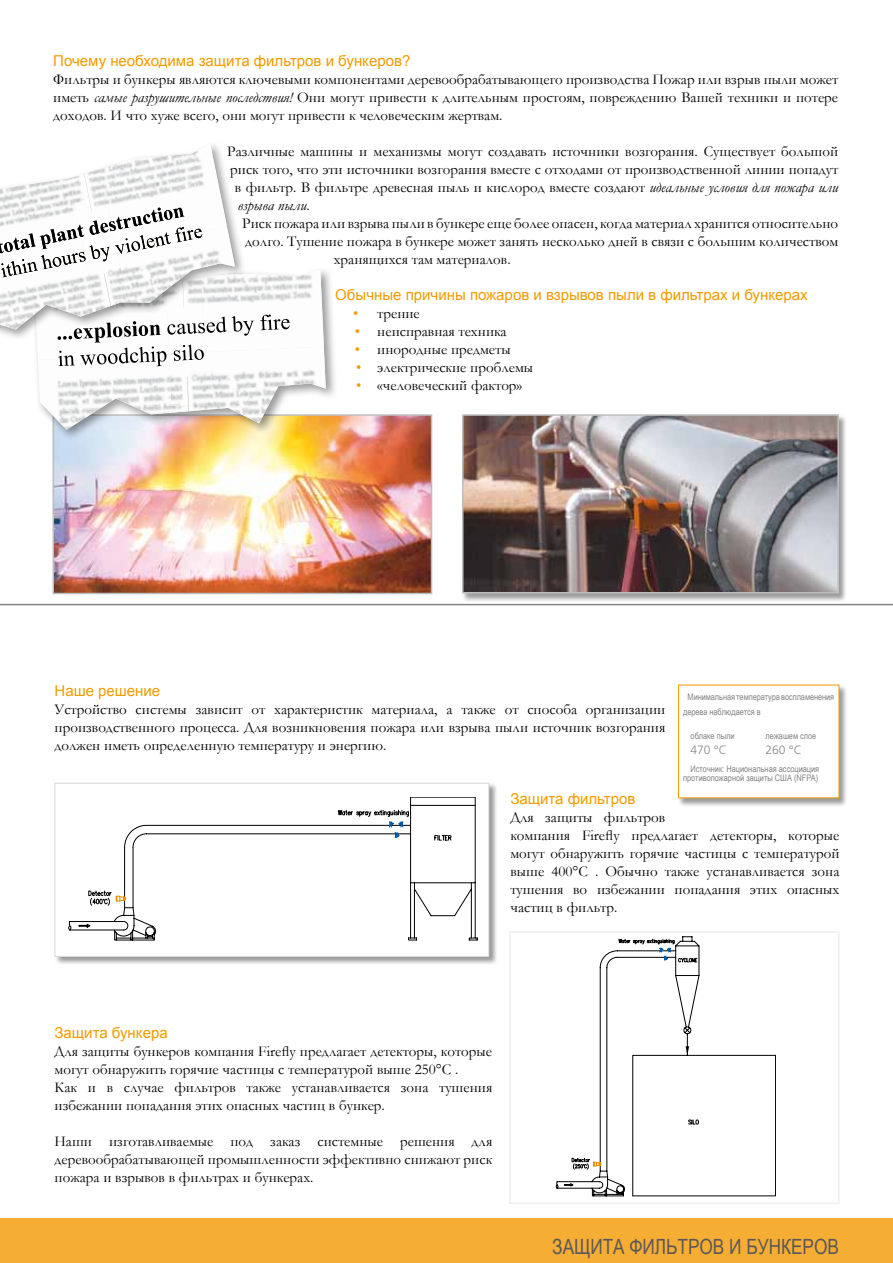
<style>
.page{position:relative;width:893px;height:1263px;background:#fff}
.page>*{position:absolute;margin:0;border:0;box-sizing:border-box;transform-origin:0 0}
.t1{font:21px "Arial Narrow";color:#58585a}
.t2{font:15px/18px "Garamond";color:#000;text-align:justify}
.t3{font:15px "Arial";color:#f49b00}
.t4{font:italic 15px "Garamond";color:#000}
.t5{font:300 12px "Frutiger";color:#838486}
.t6{font:9px/15px "Arial Narrow";color:#838486}
.s1{font-style:italic}
.s2{font-style:normal}
.s3{color:#f49b00}
</style>
<div class="page">
<hr style="left:0;top:604px;width:893px;height:1px;background:#838486">
<div style="left:462px;top:414px;width:386px;height:188px;background:#000;opacity:.4"></div>
<img style="left:465px;top:417px;width:371px;height:173px">
<div style="left:462px;top:414px;width:377px;height:179px;border:2px solid #bfbebe"></div>
<img style="left:55px;top:417px;width:374px;height:174px">
<div style="left:52px;top:414px;width:380px;height:180px;border:2px solid #bfbebe"></div>
<div style="left:30px;top:265px;width:308px;height:175px;background:#000;opacity:.4"></div>
<svg style="left:34px;top:269px;width:292px;height:161px"></svg>
<img style="left:49px;top:411px;width:123px;height:19px">
<img style="left:207px;top:405px;width:63px;height:18px">
<img style="left:171px;top:407px;width:36px;height:6px">
<img style="left:38px;top:366px;width:133px;height:45px">
<img style="left:254px;top:269px;width:70px;height:78px">
<img style="left:207px;top:347px;width:119px;height:58px">
<img style="left:171px;top:406px;width:36px;height:1px">
<img style="left:169px;top:366px;width:38px;height:40px">
<img style="left:187px;top:377px;width:2px;height:28px">
<svg style="left:260px;top:314px;width:30px;height:16px"></svg>
<svg style="left:0;top:144px;width:254px;height:222px"></svg>
<img style="left:104px;top:273px;width:5px;height:26px">
<img style="left:84px;top:174px;width:8px;height:38px">
<div style="left:0;top:1219px;width:893px;height:44px;background:#f6ad33"></div>
<div style="left:54px;top:782px;width:444px;height:183px;background:#000;opacity:.4"></div>
<div style="left:55px;top:783px;width:434px;height:173px;background:#fff"></div>
<svg style="left:68px;top:797px;width:409px;height:143px"></svg>
<div style="left:55px;top:783px;width:434px;height:174px;border:1px solid #d9d7d5"></div>
<svg style="left:572px;top:938px;width:204px;height:258px"></svg>
<div style="left:509px;top:931px;width:330px;height:273px;border:2px solid #f0efee"></div>
<div style="left:678px;top:684px;width:170px;height:123px;background:#000;opacity:.4"></div>
<div style="left:678px;top:685px;width:161px;height:113px;background:#fff"></div>
<p class="t3" style="left:53px;top:51px;width:359px">Почему необходима защита фильтров и бункеров?</p>
<p class="t2" style="left:53px;top:70px;width:786px">Фильтры и бункеры являются ключевыми компонентами деревообрабатывающего производства Пожар или взрыв пыли может иметь <span class="s1">самые разрушительные последствия!</span> Они могут привести к длительным простоям, повреждению Вашей техники и потере доходов. И что хуже всего, они могут привести к человеческим жертвам.</p>
<p class="t2" style="left:227px;top:142px;width:612px">Различные машины и механизмы могут создавать источники возгорания. Существует большой</p>
<p class="t2" style="left:230px;top:160px;width:609px">риск того, что эти источники возгорания вместе с отходами от производственной линии попадут</p>
<p class="t2" style="left:235px;top:178px;width:605px">в фильтр. В фильтре древесная пыль и кислород вместе создают <span class="s1">идеальные условия для пожара или</span></p>
<p class="t4" style="left:238px;top:195px;width:74px">взрыва пыли<span class="s2">.</span></p>
<p class="t2" style="left:242px;top:214px;width:597px">Риск пожара или взрыва пыли в бункере еще более опасен, когда материал хранится относительно</p>
<p class="t2" style="left:245px;top:232px;width:594px">долго. Тушение пожара в бункере может занять несколько дней в связи с большим количеством</p>
<p class="t2" style="left:334px;top:250px;width:178px">хранящихся там материалов.</p>
<p class="t3" style="left:335px;top:285px;width:474px">Обычные причины пожаров и взрывов пыли в фильтрах и бункерах</p>
<p class="t2" style="left:353px;top:304px;width:68px"><span class="s3">•</span> трение</p>
<p class="t2" style="left:355px;top:322px;width:153px"><span class="s3">•</span> неисправная техника</p>
<p class="t2" style="left:355px;top:340px;width:157px"><span class="s3">•</span> инородные предметы</p>
<p class="t2" style="left:356px;top:358px;width:178px"><span class="s3">•</span> электрические проблемы</p>
<p class="t2" style="left:356px;top:376px;width:167px"><span class="s3">•</span> «человеческий фактор»</p>
<p class="t3" style="left:55px;top:681px;width:107px">Наше решение</p>
<p class="t2" style="left:55px;top:700px;width:612px">Устройство системы зависит от характеристик материала, а также от способа организации производственного процесса. Для возникновения пожара или взрыва пыли источник возгорания должен иметь определенную температуру и энергию.</p>
<p class="t3" style="left:510px;top:789px;width:126px">Защита фильтров</p>
<p class="t2" style="left:510px;top:808px;width:331px;text-align:left">Для защиты фильтров<br>компания Firefly предлагает детекторы, которые могут обнаружить горячие частицы с температурой выше 400°C . Обычно также устанавливается зона тушения во избежании попадания этих опасных частиц в фильтр.</p>
<p class="t6" style="left:683px;top:689px;width:153px;text-indent:4px">Минимальная температура воспламенения дерева наблюдается в</p>
<p class="t6" style="left:691px;top:728px;width:46px">облаке пыли</p>
<p class="t6" style="left:766px;top:728px;width:52px">лежашем слое</p>
<p class="t5" style="left:691px;top:743px;width:38px">470 °C</p>
<p class="t5" style="left:766px;top:743px;width:38px">260 °C</p>
<p class="t6" style="left:683px;top:764px;width:138px;line-height:9px;text-align:right">Источник: Национальная ассоциация противопожарной защиты США (NFPA)</p>
<p class="t3" style="left:55px;top:1023px;width:115px">Защита бункера</p>
<p class="t2" style="left:55px;top:1042px;width:439px;text-align:left">Для защиты бункеров компания Firefly предлагает детекторы, которые могут обнаружить горячие частицы с температурой выше 250°C .<br>Как и в случае фильтров также устанавливается зона тушения избежании попадания этих опасных частиц в бункер.</p>
<p class="t2" style="left:55px;top:1132px;width:439px">Наши изготавливаемые под заказ системные решения для деревообрабатывающей промышленности эффективно снижают риск пожара и взрывов в фильтрах и бункерах.</p>
<h1 class="t1" style="left:552px;top:1231px;width:288px">ЗАЩИТА ФИЛЬТРОВ И БУНКЕРОВ</h1>
</div>
